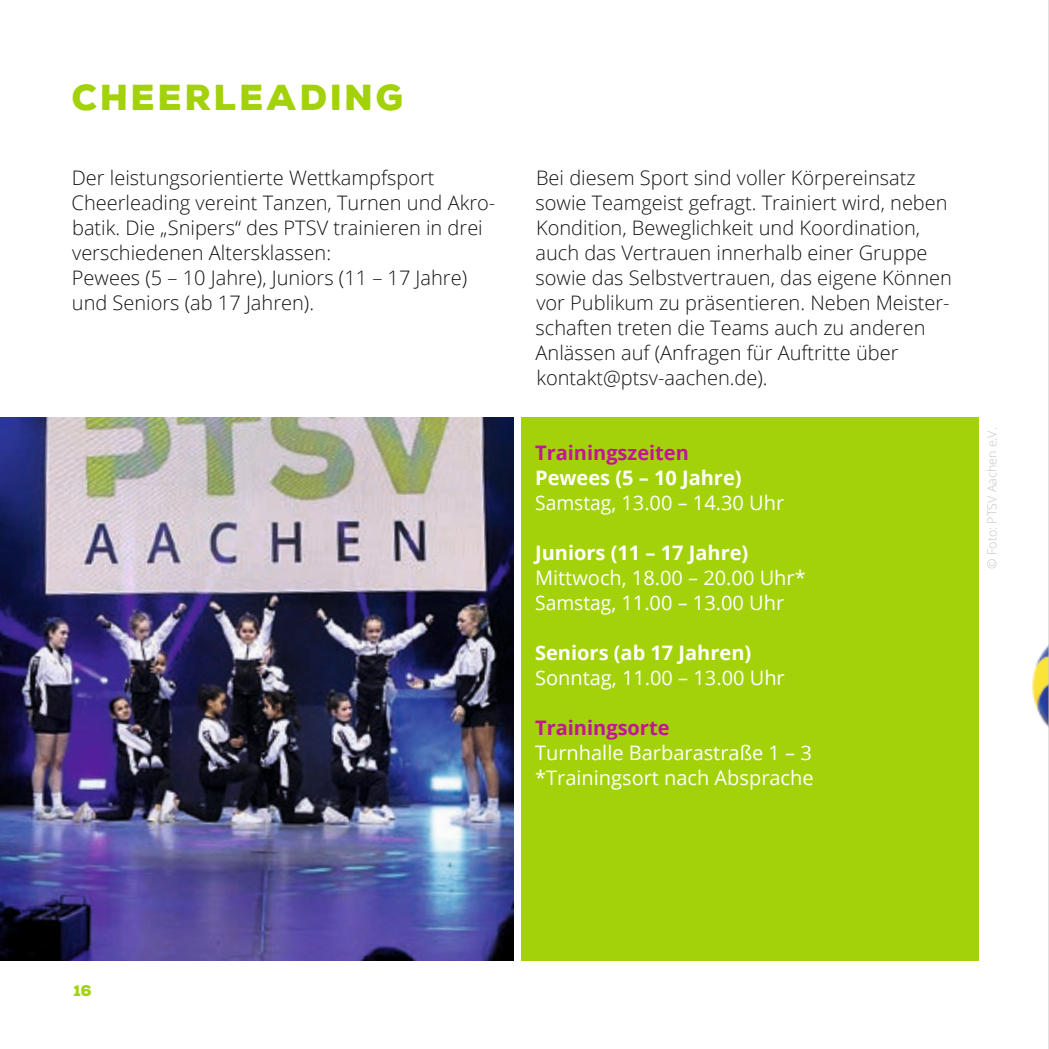
<style>
.page{position:relative;width:1049px;height:1049px;background:#fff}
.page>*{position:absolute;margin:0;border:0;box-sizing:border-box;transform-origin:0 0}
.t1{font:900 35px "Nexa Rust Sans";letter-spacing:.07em;color:#a3d20b}
.t2{font:300 20px/25px "Open Sans";color:#131413}
.t3{font:20px/25px "Open Sans";color:#fff}
.t4{font:700 20px "Open Sans";color:#fff}
.t5{font:700 20px "Open Sans";color:#c31498}
.t6{font:20px "Open Sans";color:#fff;scale:.96 1}
.t7{font:900 15px "Nexa Rust Sans";color:#a3d20b}
.t8{font:300 12.5px "Open Sans";color:#c4c5c5}
</style>
<div class="page">
<img style="left:1032px;top:645px;width:16px;height:81px">
<hr style="left:1048px;top:0;width:1px;height:1049px;background:#c4c5c5">
<img style="left:0;top:417px;width:514px;height:543px">
<div style="left:521px;top:417px;width:457px;height:543px;background:#a3d20b"></div>
<h1 class="t1" style="left:73px;top:74px;width:333px">CHEERLEADING</h1>
<p class="t2" style="left:72px;top:165px;width:425px">Der leistungsorientierte Wettkampfsport Cheerleading vereint Tanzen, Turnen und Akro&shy;batik. Die „Snipers“ des PTSV trainieren in drei verschiedenen Altersklassen:<br>Pewees (5 – 10 Jahre), Juniors (11 – 17 Jahre) und Seniors (ab 17 Jahren).</p>
<p class="t2" style="left:535px;top:165px;width:418px">Bei diesem Sport sind voller Körpereinsatz sowie Teamgeist gefragt. Trainiert wird, neben Kondition, Beweglichkeit und Koordination, auch das Vertrauen innerhalb einer Gruppe sowie das Selbstvertrauen, das eigene Können vor Publikum zu präsentieren. Neben Meister&shy;schaften treten die Teams auch zu anderen Anlässen auf (Anfragen für Auftritte über kontakt@ptsv-aachen.de).</p>
<p class="t5" style="left:535px;top:439px;width:155px">Trainingszeiten</p>
<p class="t4" style="left:535px;top:464px;width:208px">Pewees (5 – 10 Jahre)</p>
<p class="t6" style="left:535px;top:489px;width:261px">Samstag, 13.00 – 14.30 Uhr</p>
<p class="t4" style="left:535px;top:539px;width:215px">Juniors (11 – 17 Jahre)</p>
<p class="t3" style="left:535px;top:565px;width:272px">Mittwoch, 18.00 – 20.00 Uhr*<br>Samstag, 11.00 – 13.00 Uhr</p>
<p class="t4" style="left:535px;top:639px;width:218px">Seniors (ab 17 Jahren)</p>
<p class="t3" style="left:535px;top:665px;width:251px">Sonntag, 11.00 – 13.00 Uhr</p>
<p class="t5" style="left:535px;top:714px;width:136px">Trainingsorte</p>
<p class="t3" style="left:535px;top:740px;width:280px">Turnhalle Barbarastraße 1 – 3 *Trainingsort nach Absprache</p>
<p class="t8" style="left:983px;top:568px;width:143px;rotate:-90deg">© Foto: PTSV Aachen e.V.</p>
<p class="t7" style="left:74px;top:980px;width:20px">16</p>
</div>
